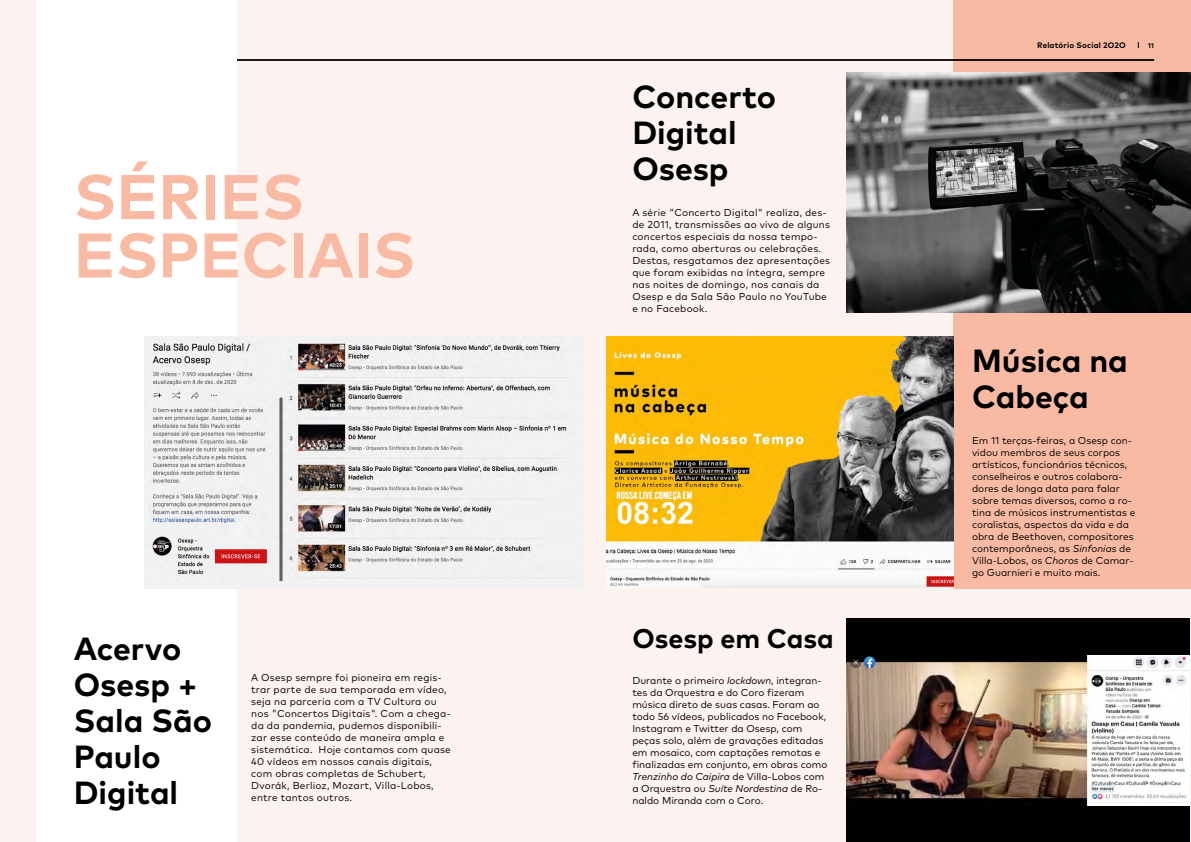
<style>
.page{position:relative;width:1191px;height:842px;background:#fcf2f0}
.page>*{position:absolute;margin:0;border:0;box-sizing:border-box;transform-origin:0 0}
.t1{font:700 62.9px/58.4px "Mark Pro";color:#f8baa3}
.t2{font:700 32px/36px "Mark Pro";color:#000}
.t3{font:700 27px "Mark Pro";color:#000}
.t4{font:10px/12px "Mark Pro";color:#000}
.t5{font:10px/12px "Mark Pro";letter-spacing:.02em;color:#000}
.t6{font:700 8px "Mark Pro";letter-spacing:.02em;color:#000}
.t7{font:700 7px "Mark Pro";color:#000}
.s1{font-style:italic}
</style>
<div class="page">
<div style="left:954px;top:0;width:237px;height:588px;background:#f8baa3"></div>
<img style="left:846px;top:72px;width:345px;height:240px">
<img style="left:607px;top:336px;width:347px;height:252px">
<div style="left:846px;top:619px;width:343px;height:223px;background:#000"></div>
<img style="left:846px;top:655px;width:343px;height:150px">
<hr style="left:37px;top:60px;width:1117px;height:1px;background:#000">
<div style="left:37px;top:0;width:200px;height:842px;background:#fff"></div>
<div style="left:144px;top:336px;width:439px;height:252px;background:#f1f1f1"></div>
<img style="left:151px;top:342px;width:421px;height:238px">
<h1 class="t1" style="left:74px;top:172px;width:343px">SÉRIES<br>ESPECIAIS</h1>
<h2 class="t2" style="left:74px;top:633px;width:140px">Acervo<br>Osesp +<br>Sala São<br>Paulo<br>Digital</h2>
<p class="t5" style="left:251px;top:672px;width:201px">A Osesp sempre foi pioneira em regis&shy;trar parte de sua temporada em vídeo, seja na parceria com a TV Cultura ou nos "Concertos Digitais". Com a chega&shy;da da pandemia, pudemos disponibili&shy;zar esse conteúdo de maneira ampla e sistemática. Hoje contamos com quase 40 vídeos em nossos canais digitais, com obras completas de Schubert, Dvorák, Berlioz, Mozart, Villa-Lobos, entre tantos outros.</p>
<h2 class="t2" style="left:632px;top:81px;width:145px">Concerto<br>Digital<br>Osesp</h2>
<p class="t5" style="left:632px;top:207px;width:199px">A série "Concerto Digital" realiza, des&shy;de 2011, transmissões ao vivo de alguns concertos especiais da nossa tempo&shy;rada, como aberturas ou celebrações.<br>Destas, resgatamos dez apresentações que foram exibidas na íntegra, sempre nas noites de domingo, nos canais da Osesp e da Sala São Paulo no YouTube e no Facebook.</p>
<h3 class="t3" style="left:632px;top:628px;width:203px">Osesp em Casa</h3>
<p class="t4" style="left:632px;top:675px;width:196px">Durante o primeiro <span class="s1">lockdown</span>, integran&shy;tes da Orquestra e do Coro fizeram música direto de suas casas. Foram ao todo 56 vídeos, publicados no Facebook, Instagram e Twitter da Osesp, com peças solo, além de gravações editadas em mosaico, com captações remotas e finalizadas em conjunto, em obras como <span class="s1">Trenzinho do Caipira</span> de Villa-Lobos com a Orquestra ou <span class="s1">Suíte Nordestina</span> de Ro&shy;naldo Miranda com o Coro.</p>
<p class="t6" style="left:1037px;top:42px;width:90px">Relatório Social 2O2O</p>
<p class="t7" style="left:1148px;top:43px;width:7px">11</p>
<h2 class="t2" style="left:972px;top:345px;width:157px">Música na<br>Cabeça</h2>
<p class="t4" style="left:972px;top:435px;width:165px">Em 11 terças-feiras, a Osesp con&shy;vidou membros de seus corpos artísticos, funcionários técnicos, conselheiros e outros colabora&shy;dores de longa data para falar sobre temas diversos, como a ro&shy;tina de músicos instrumentistas e coralistas, aspectos da vida e da obra de Beethoven, compositores contemporâneos, as <span class="s1">Sinfonias</span> de<br>Villa-Lobos, os <span class="s1">Choros</span> de Camar&shy;go Guarnieri e muito mais.</p>
</div>
